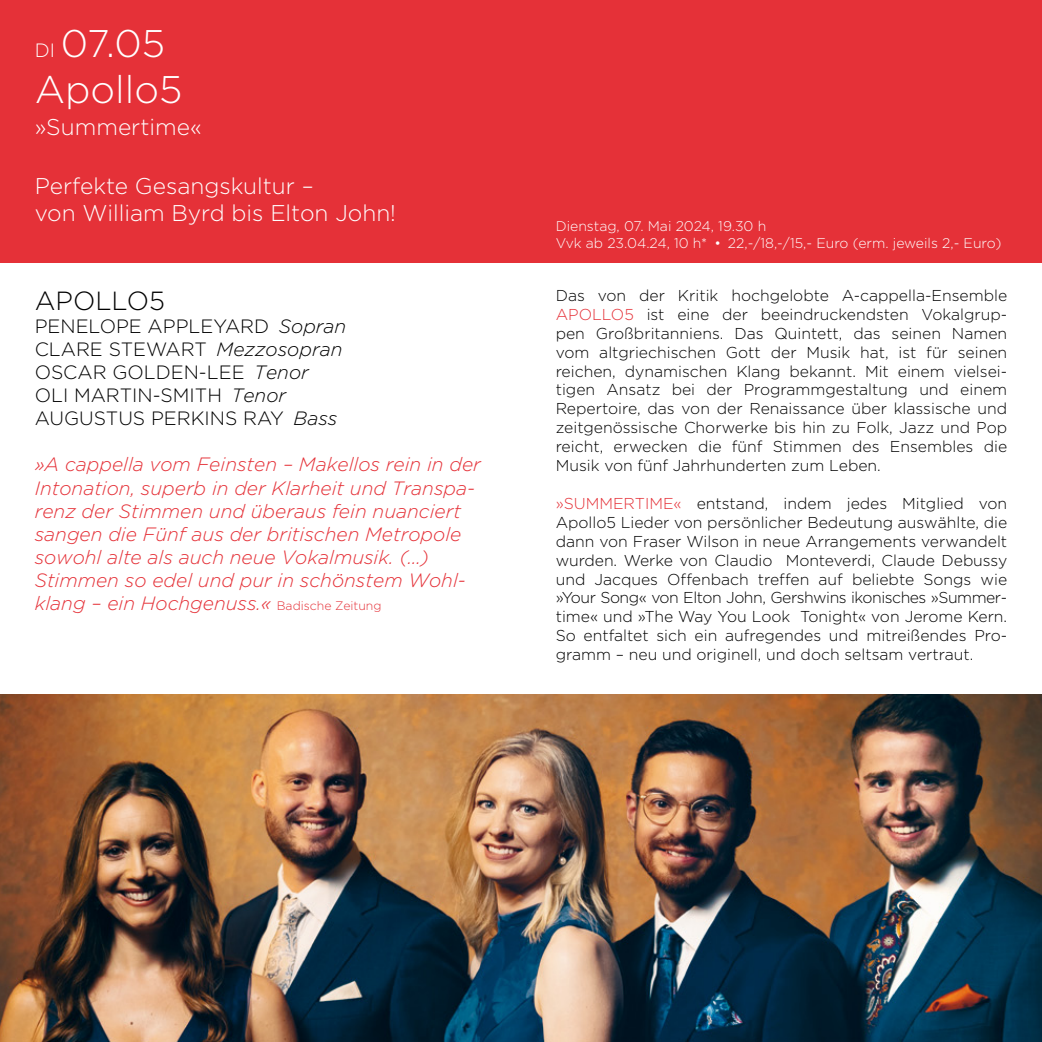
<style>
.page{position:relative;width:1042px;height:1042px;background:#fff}
.page>*{position:absolute;margin:0;border:0;box-sizing:border-box;transform-origin:0 0}
.t1{font:300 38.5px/46.2px "Gotham";color:#fff}
.t2{font:300 26.25px "Gotham";color:#000}
.t3{font:300 22.75px/27.3px "Gotham";color:#fff}
.t4{font:italic 300 19.25px/23.1px "Gotham";color:#e53138}
.t5{font:300 19.25px "Gotham";color:#000}
.t6{font:italic 300 19.25px "Gotham";color:#000}
.t7{font:300 15.75px/18.9px "Gotham";color:#000;text-align:justify}
.t8{font:300 15.75px "Gotham";color:#e53138}
.t9{font:300 14px/16.8px "Gotham";color:#fff}
.s1{font-size:19.25px}
.s2{font-style:italic}
.s3{font-style:normal;font-size:12.25px}
.s4{color:#e53138}
</style>
<div class="page">
<img style="left:0;top:694px;width:1042px;height:348px">
<div style="left:0;top:0;width:1042px;height:263px;background:#e53138"></div>
<h1 class="t1" style="left:35px;top:20px;width:149px"><span class="s1">DI</span> 07.05<br>Apollo5</h1>
<h3 class="t3" style="left:35px;top:113px;width:169px">»Summertime«</h3>
<h3 class="t3" style="left:35px;top:171px;width:363px">Perfekte Gesangskultur –<br>von William Byrd bis Elton John!</h3>
<h2 class="t2" style="left:35px;top:286px;width:40px">Apollo</h2>
<h2 class="t2" style="left:149px;top:286px;width:17px">5</h2>
<p class="t5" style="left:35px;top:315px;width:55px">Penelope</p>
<p class="t5" style="left:148px;top:315px;width:29px">Apple</p>
<p class="t5" style="left:213px;top:315px;width:27px">yard</p>
<p class="t6" style="left:279px;top:315px;width:69px">Sopran</p>
<p class="t5" style="left:35px;top:339px;width:28px">Clare</p>
<p class="t5" style="left:109px;top:339px;width:28px">Stewart</p>
<p class="t6" style="left:217px;top:339px;width:127px">Mezzosopran</p>
<p class="t5" style="left:35px;top:362px;width:31px">Oscar</p>
<p class="t5" style="left:112px;top:362px;width:30px">Golde</p>
<p class="t5" style="left:184px;top:362px;width:48px">n-Lee</p>
<p class="t6" style="left:254px;top:362px;width:56px">Tenor</p>
<p class="t5" style="left:35px;top:385px;width:71px">Oli Mart</p>
<p class="t5" style="left:132px;top:385px;width:76px">in-Sm ith</p>
<p class="t6" style="left:232px;top:385px;width:56px">Tenor</p>
<p class="t5" style="left:35px;top:408px;width:29px">Augustus</p>
<p class="t5" style="left:151px;top:408px;width:27px">Perk</p>
<p class="t5" style="left:204px;top:408px;width:134px">ins Ray <span class="s2">Bass</span></p>
<p class="t4" style="left:35px;top:453px;width:448px">»A cappella vom Feinsten – Makellos rein in der Intonation, superb in der Klarheit und Transpa&shy;renz der Stimmen und überaus fein nuanciert sangen die Fünf aus der britischen Metropole sowohl alte als auch neue Vokalmusik. (…)<br>Stimmen so edel und pur in schönstem Wohl&shy;klang – ein Hochgenuss.« <span class="s3">Badische Zeitung</span></p>
<p class="t9" style="left:556px;top:218px;width:447px">Dienstag, 07. Mai 2024, 19.30 h<br>Vvk ab 23.04.24, 10 h* • 22,-/18,-/15,- Euro (erm. jeweils 2,- Euro)</p>
<p class="t7" style="left:556px;top:286px;width:453px">Das von der Kritik hochgelobte A-cappella-Ensemble</p>
<p class="t8" style="left:556px;top:306px;width:25px">Apollo</p>
<p class="t7" style="left:556px;top:305px;width:453px;text-indent:69px"><span class="s4">5</span> ist eine der beeindruckendsten Vokalgrup&shy;pen Großbritanniens. Das Quintett, das seinen Namen vom altgriechischen Gott der Musik hat, ist für seinen reichen, dynamischen Klang bekannt. Mit einem vielsei&shy;tigen Ansatz bei der Programmgestaltung und einem Repertoire, das von der Renaissance über klassische und zeitgenössische Chorwerke bis hin zu Folk, Jazz und Pop reicht, erwecken die fünf Stimmen des Ensembles die Musik von fünf Jahrhunderten zum Leben.</p>
<p class="t8" style="left:556px;top:495px;width:31px">»Summert</p>
<p class="t7" style="left:556px;top:494px;width:453px;text-indent:89px"><span class="s4">ime«</span> entstand, indem jedes Mitglied von Apollo5 Lieder von persönlicher Bedeutung auswählte, die dann von Fraser Wilson in neue Arrangements verwandelt wurden. Werke von Claudio Monteverdi, Claude Debussy und Jacques Offenbach treffen auf beliebte Songs wie »Your Song« von Elton John, Gershwins ikonisches »Summer&shy;time« und »The Way You Look Tonight« von Jerome Kern.<br>So entfaltet sich ein aufregendes und mitreißendes Pro&shy;gramm – neu und originell, und doch seltsam vertraut.</p>
</div>
